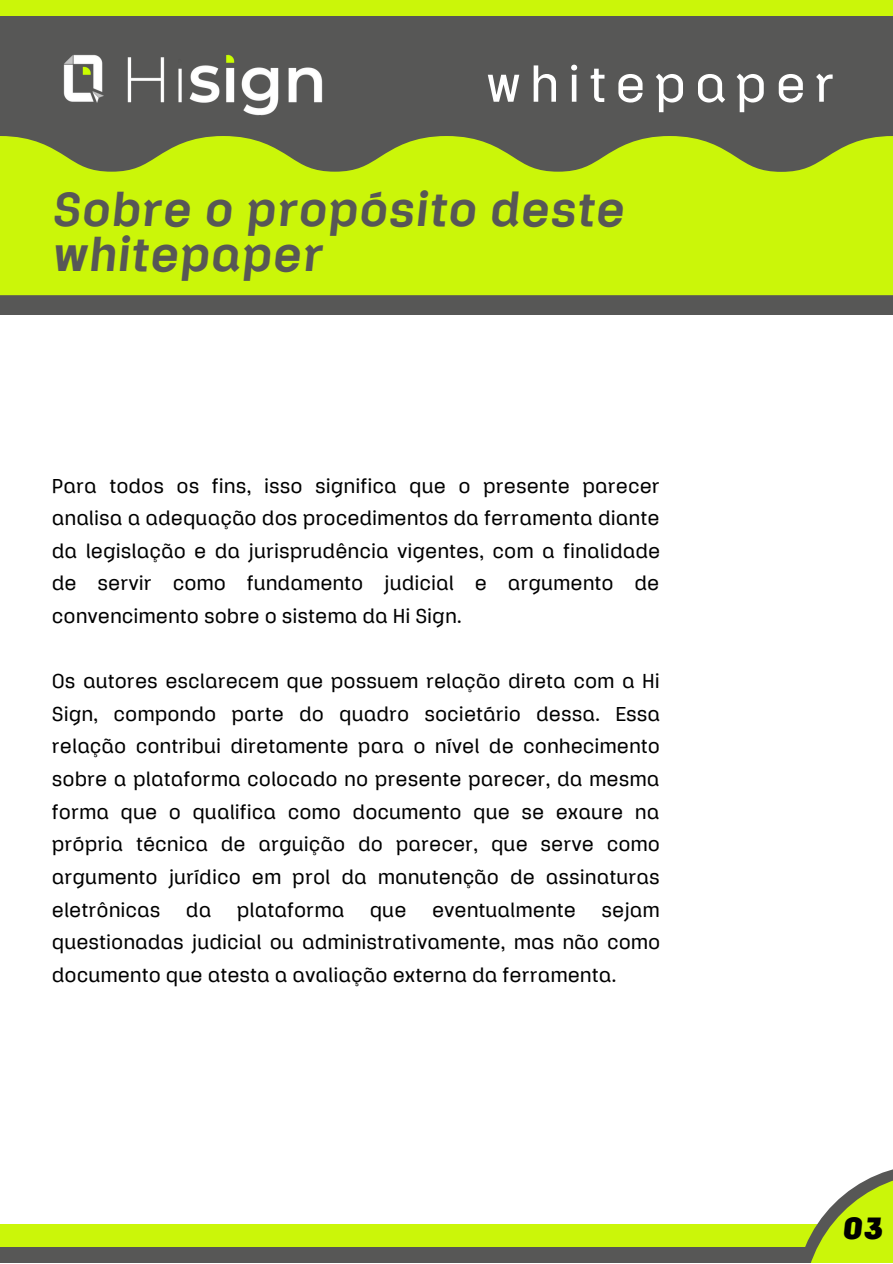
<style>
.page{position:relative;width:893px;height:1264px;background:#fff}
.page>*{position:absolute;margin:0;border:0;box-sizing:border-box;transform-origin:0 0}
.t1{font:500 52.35px "Klamp 105";letter-spacing:.165em;color:#fff}
.t2{font:italic 700 49.8px/45px "Klamp 105";color:#575756}
.t3{font:italic 900 32.25px "Klamp 105";color:#000}
.t4{font:500 21px/32.5px "Klamp 105";color:#000;text-align:justify}
</style>
<div class="page">
<div style="left:0;top:0;width:892px;height:1262px;background:#575756"></div>
<div style="left:0;top:316px;width:892px;height:915px;background:#fff"></div>
<img style="left:63px;top:54px;width:260px;height:62px">
<div style="left:0;top:1224px;width:892px;height:23px;background:#cbf609"></div>
<div style="left:0;top:0;width:892px;height:15px;background:#cbf609"></div>
<svg style="left:0;top:136px;width:892px;height:159px;fill:#cbf609"></svg>
<svg style="left:805px;top:1169px;width:87px;height:93px"></svg>
<h1 class="t1" style="left:486px;top:62px;width:350px">whitepaper</h1>
<h2 class="t2" style="left:51px;top:191px;width:574px">Sobre o propósito deste whitepaper</h2>
<p class="t4" style="left:52px;top:471px;width:610px">Para todos os fins, isso significa que o presente parecer analisa a adequação dos procedimentos da ferramenta diante da legislação e da jurisprudência vigentes, com a finalidade de servir como fundamento judicial e argumento de convencimento sobre o sistema da Hi Sign.</p>
<p class="t4" style="left:52px;top:666px;width:610px">Os autores esclarecem que possuem relação direta com a Hi Sign, compondo parte do quadro societário dessa. Essa relação contribui diretamente para o nível de conhecimento sobre a plataforma colocado no presente parecer, da mesma forma que o qualifica como documento que se exaure na própria técnica de arguição do parecer, que serve como argumento jurídico em prol da manutenção de assinaturas eletrônicas da plataforma que eventualmente sejam questionadas judicial ou administrativamente, mas não como documento que atesta a avaliação externa da ferramenta.</p>
<h3 class="t3" style="left:841px;top:1214px;width:43px">03</h3>
</div>
